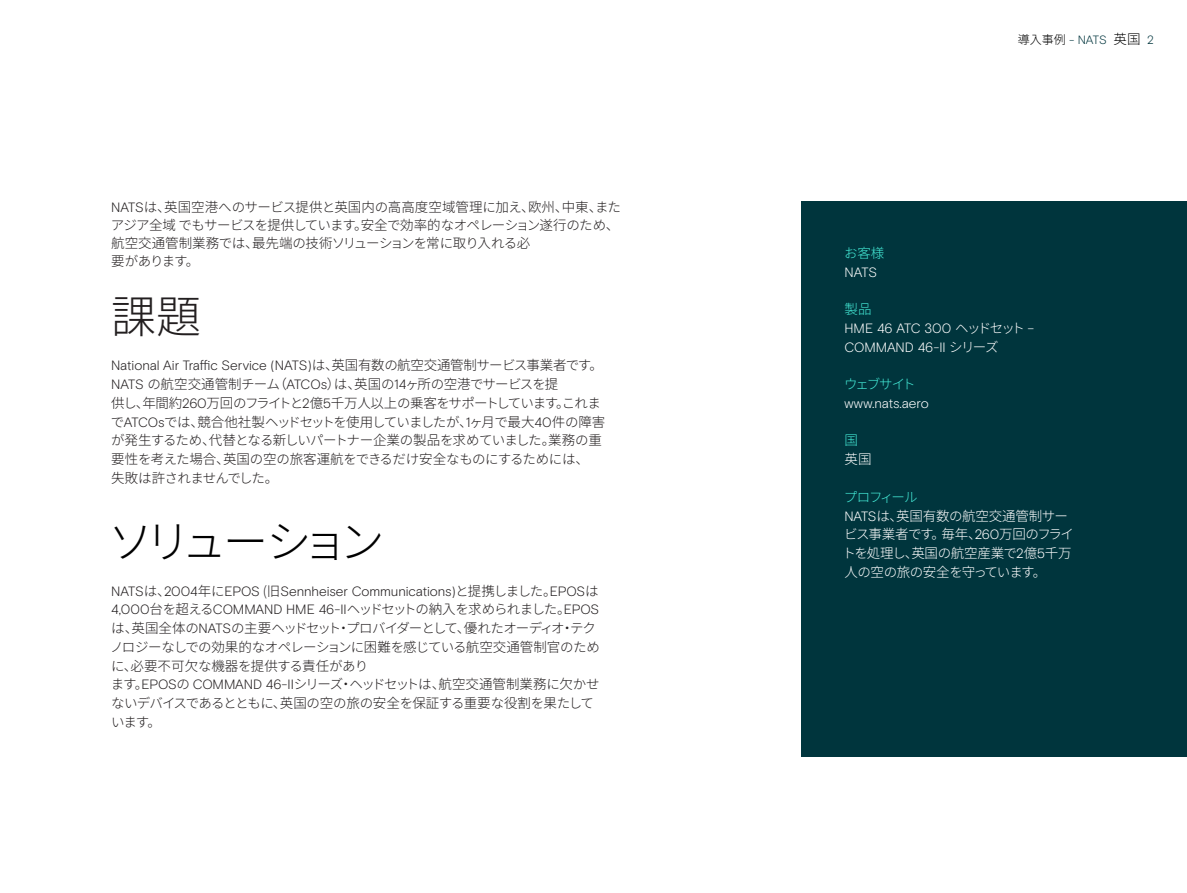
<style>
.page{position:relative;width:1187px;height:893px;background:#fff}
.page>*{position:absolute;margin:0;border:0;box-sizing:border-box;transform-origin:0 0}
.EPOS_bodytext{font:300 45px "Noto Sans CJ Kjp";letter-spacing:-.18em;color:#000}
.EPOS_bodytext-2{font:300 45px "Noto Sans CJ Kjp";color:#231f20}
.EPOS_bodytext-3{font:300 13.5px/18.8px "Noto Sans CJ Kjp";letter-spacing:-.035em;color:#231f20}
.EPOS_bodytext-4{font:300 13.5px/18.8px "Noto Sans CJ Kjp";letter-spacing:-.03em;color:#fff}
.EPOS_bodytext-5{font:300 13.5px/18.8px "EPOS Basis";letter-spacing:-.005em;color:#fff}
.EPOS_bodytext-6{font:300 13.5px "Noto Sans CJ Kjp";letter-spacing:-.085em;color:#44ead6}
.t1{font:300 12px "EPOS Basis";color:#00353d}
.s1{font-family:"EPOS Basis"}
.s2{font-family:"Noto Sans CJ Kjp";color:#000}
.s3{font-family:"Noto Sans CJ Kjp";font-size:13.5px;color:#000}
.s4{font-family:"Noto Sans CJ Kjp"}
</style>
<div class="page">
<div style="left:801px;top:202px;width:385px;height:555px;background:#00353d"></div>
<p class="EPOS_bodytext-3" style="left:111px;top:199px;width:512px;line-height:18px"><span class="s1">NATS</span>は、英国空港へのサービス提供と英国内の高高度空域管理に加え、欧州、中東、またアジア全域 でもサービスを提供しています。安全で効率的なオペレーション遂行のため、航空交通管制業務では、最先端の技術ソリューションを常に取り入れる必<br>要があります。</p>
<p class="EPOS_bodytext-2" style="left:111px;top:291px;width:92px">課題</p>
<p class="EPOS_bodytext-3" style="left:111px;top:356px;width:496px"><span class="s1">National Air Traffic Service (NATS)</span>は、英国有数の航空交通管制サービス事業者です。<span class="s1">NATS</span> の航空交通管制チーム（<span class="s1">ATCOs</span>）は、英国の<span class="s1">14</span>ヶ所の空港でサービスを提<br>供し、年間約<span class="s1">260</span>万回のフライトと<span class="s1">2</span>億<span class="s1">5</span>千万人以上の乗客をサポートしています。これまで<span class="s1">ATCOs</span>では、競合他社製ヘッドセットを使用していましたが、<span class="s1">1</span>ヶ月で最大<span class="s1">40</span>件の障害が発生するため、代替となる新しいパートナー企業の製品を求めていました。業務の重要性を考えた場合、英国の空の旅客運航をできるだけ安全なものにするためには、失敗は許されませんでした。</p>
<p class="EPOS_bodytext" style="left:108px;top:516px;width:277px">ソリューション</p>
<p class="EPOS_bodytext-3" style="left:110px;top:581px;width:491px"><span class="s1">NATS</span>は、<span class="s1">2004</span>年に<span class="s1">EPOS</span> (旧<span class="s1">Sennheiser Communications)</span>と提携しました。<span class="s1">EPOS</span>は<span class="s1">4,000</span>台を超える<span class="s1">COMMAND HME 46-II</span>ヘッドセットの納入を求められました。<span class="s1">EPOS</span>は、英国全体の<span class="s1">NATS</span>の主要ヘッドセット・プロバイダーとして、優れたオーディオ・テクノロジーなしでの効果的なオペレーションに困難を感じている航空交通管制官のために、必要不可欠な機器を提供する責任があり<br>ます。<span class="s1">EPOS</span>の <span class="s1">COMMAND 46-II</span>シリーズ・ヘッドセットは、航空交通管制業務に欠かせないデバイスであるとともに、英国の空の旅の安全を保証する重要な役割を果たしています。</p>
<p class="t1" style="left:1017px;top:32px;width:138px"><span class="s2">導入事例</span> - NATS <span class="s3">英国</span> 2</p>
<p class="EPOS_bodytext-6" style="left:844px;top:245px;width:42px">お客様</p>
<p class="EPOS_bodytext-5" style="left:844px;top:263px;width:34px">NATS</p>
<p class="EPOS_bodytext-6" style="left:844px;top:302px;width:28px">製品</p>
<p class="EPOS_bodytext-5" style="left:844px;top:319px;width:191px">HME 46 ATC 300 <span class="s4">ヘッドセット</span> –<br>COMMAND 46-II <span class="s4">シリーズ</span></p>
<p class="EPOS_bodytext-6" style="left:844px;top:377px;width:73px">ウェブサイト</p>
<p class="EPOS_bodytext-5" style="left:844px;top:394px;width:86px">www.nats.aero</p>
<p class="EPOS_bodytext-6" style="left:844px;top:433px;width:15px">国</p>
<p class="EPOS_bodytext-4" style="left:844px;top:450px;width:28px">英国</p>
<p class="EPOS_bodytext-6" style="left:843px;top:489px;width:75px">プロフィール</p>
<p class="EPOS_bodytext-4" style="left:842px;top:506px;width:233px"><span class="s1">NATS</span>は、英国有数の航空交通管制サービス事業者です。毎年、<span class="s1">260</span>万回のフライトを処理し、英国の航空産業で<span class="s1">2</span>億<span class="s1">5</span>千万人の空の旅の安全を守っています。</p>
</div>
